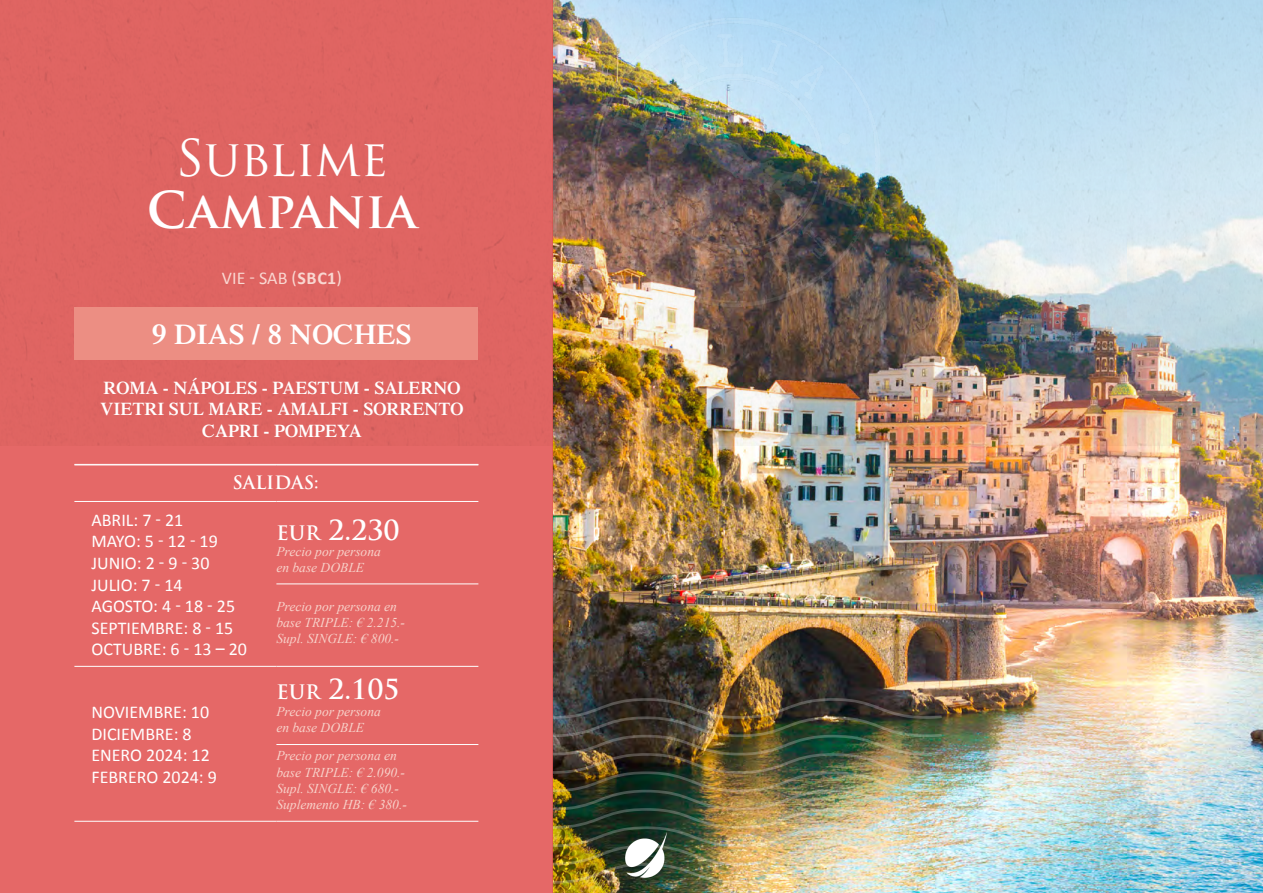
<style>
.page{position:relative;width:1263px;height:893px;background:#fff}
.page>*{position:absolute;margin:0;border:0;box-sizing:border-box;transform-origin:0 0}
.t1{font:700 49.5px "Trajan Pro";color:#fff}
.t2{font:49.5px "Trajan Pro";color:#fff}
.t3{font:600 28.5px "Times LT Std";letter-spacing:.01em;color:#fff}
.t4{font:700 27px "Trajan Pro";color:#fff}
.t5{font:18px/21.6px "Calibri";color:#fff}
.t6{font:600 18px/21.6px "Times LT Std";color:#fff;text-align:center}
.t7{font:18px "Calibri";color:#f9d7d1}
.t8{font:700 18px "Trajan Pro";color:#fff}
.t9{font:italic 13.5px/16.2px "Times New Roman";color:#f8d2ca}
.s1{font-weight:700}
.s2{font-size:19.5px}
</style>
<div class="page">
<img style="left:553px;top:446px;width:710px;height:447px">
<div style="left:0;top:0;width:553px;height:893px;background:#e56867"></div>
<img style="left:0;top:0;width:1257px;height:446px">
<div style="left:74px;top:308px;width:404px;height:52px;background:#ec8e83"></div>
<hr style="left:74px;top:464px;width:404px;height:1px;background:#fff">
<img style="left:553px;top:698px;width:389px;height:186px">
<img style="left:1257px;top:0;width:6px;height:461px">
<img style="left:580px;top:0;width:318px;height:374px">
<hr style="left:276px;top:583px;width:202px;height:1px;background:#fff">
<hr style="left:74px;top:666px;width:202px;height:1px;background:#fff">
<hr style="left:276px;top:666px;width:202px;height:1px;background:#fff">
<hr style="left:74px;top:501px;width:202px;height:1px;background:#fff">
<hr style="left:276px;top:501px;width:202px;height:1px;background:#fff">
<hr style="left:276px;top:744px;width:202px;height:1px;background:#fff">
<hr style="left:74px;top:821px;width:202px;height:1px;background:#fff">
<hr style="left:276px;top:821px;width:202px;height:1px;background:#fff">
<hr style="left:74px;top:465px;width:202px;height:1px;background:#fff">
<hr style="left:276px;top:465px;width:202px;height:1px;background:#fff">
<img style="left:625px;top:833px;width:41px;height:44px">
<h1 class="t2" style="left:176px;top:126px;width:214px">SUBLIME</h1>
<h1 class="t1" style="left:147px;top:180px;width:272px">Campania</h1>
<h3 class="t7" style="left:222px;top:267px;width:121px">VIE - SAB (<span class="s1">SBC1</span>)</h3>
<h2 class="t3" style="left:152px;top:317px;width:261px">9 DIAS / 8 NOCHES</h2>
<h3 class="t6" style="left:100px;top:376px;width:365px">ROMA - NÁPOLES - PAESTUM - SALERNO<br>VIETRI SUL MARE - AMALFI - SORRENTO<br>CAPRI - POMPEYA</h3>
<h3 class="t8" style="left:232px;top:471px;width:88px">SALIDAS:</h3>
<h3 class="t5" style="left:91px;top:508px;width:157px">ABRIL: 7 - 21<br>MAYO: 5 - 12 - 19<br>JUNIO: 2 - 9 - 30<br>JULIO: 7 - 14<br>AGOSTO: 4 - 18 - 25<br>SEPTIEMBRE: 8 - 15<br>OCTUBRE: 6 - 13 – 20</h3>
<h3 class="t4" style="left:276px;top:513px;width:125px"><span class="s2">EUR</span> 2.230</h3>
<p class="t9" style="left:276px;top:543px;width:106px">Precio por persona en base DOBLE</p>
<p class="t9" style="left:276px;top:598px;width:130px">Precio por persona en base TRIPLE: € 2.215.-<br>Supl. SINGLE: € 800.-</p>
<h3 class="t5" style="left:91px;top:700px;width:127px">NOVIEMBRE: 10<br>DICIEMBRE: 8<br>ENERO 2024: 12<br>FEBRERO 2024: 9</h3>
<h3 class="t4" style="left:276px;top:673px;width:125px"><span class="s2">EUR</span> 2.105</h3>
<p class="t9" style="left:276px;top:703px;width:106px">Precio por persona en base DOBLE</p>
<p class="t9" style="left:276px;top:747px;width:132px">Precio por persona en base TRIPLE: € 2.090.-<br>Supl. SINGLE: € 680.-<br>Suplemento HB: € 380.-</p>
</div>
